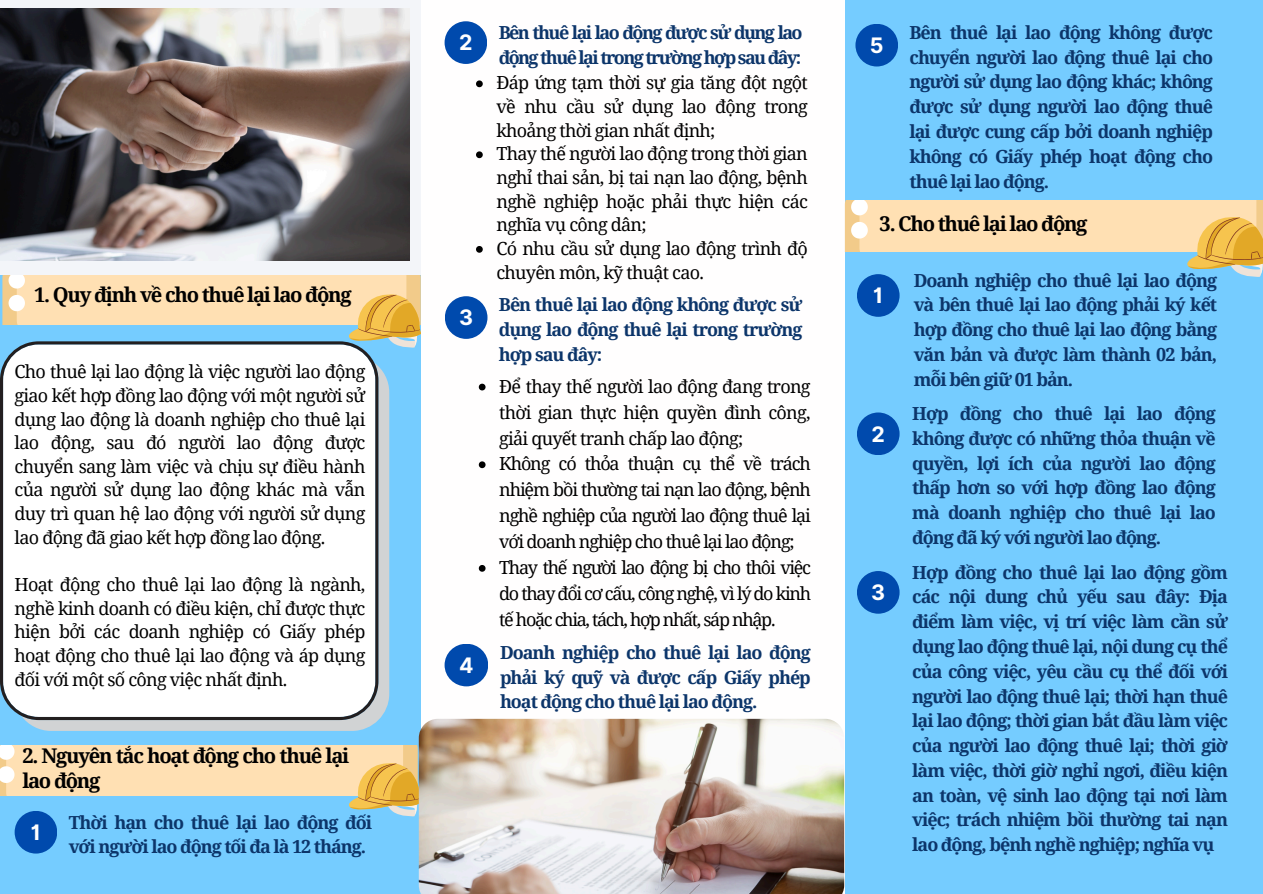
<style>
.page{position:relative;width:1263px;height:894px;background:#fff}
.page>*{position:absolute;margin:0;border:0;box-sizing:border-box;transform-origin:0 0}
.t1{font:700 21.3px "Inter";color:#fff}
.t2{font:700 20.25px/24.8px "Noto Serif";letter-spacing:-.065em;color:#000}
.t3{font:700 18px/24.8px "Noto Serif";letter-spacing:-.055em;color:#0c356a;text-align:justify}
.t4{font:18px/23.7px "Noto Serif";letter-spacing:-.04em;color:#000;text-align:justify}
.t5{font:700 18px/24.8px "Noto Serif";letter-spacing:-.085em;color:#0c356a}
</style>
<div class="page">
<div style="left:0;top:0;width:1263px;height:893px;background:#75ccff"></div>
<svg style="left:2px;top:275px;width:419px;height:73px"></svg>
<div style="left:421px;top:0;width:423px;height:893px;background:#fffefe"></div>
<svg style="left:24px;top:366px;width:365px;height:364px;background:#c0c7cc"></svg>
<div style="left:0;top:341px;width:378px;height:378px;background:#fff"></div>
<div style="left:0;top:0;width:421px;height:275px;background:#f3f5f9"></div>
<img style="left:0;top:8px;width:409px;height:252px">
<div style="left:15px;top:810px;width:42px;height:43px;background:#004aad;border-radius:50%"></div>
<div style="left:445px;top:21px;width:42px;height:43px;background:#004aad;border-radius:50%"></div>
<div style="left:445px;top:296px;width:42px;height:43px;background:#004aad;border-radius:50%"></div>
<div style="left:855px;top:24px;width:43px;height:42px;background:#004aad;border-radius:50%"></div>
<div style="left:445px;top:643px;width:43px;height:43px;background:#004aad;border-radius:50%"></div>
<svg style="left:845px;top:201px;width:418px;height:77px"></svg>
<div style="left:857px;top:274px;width:43px;height:43px;background:#004aad;border-radius:50%"></div>
<div style="left:857px;top:412px;width:43px;height:43px;background:#004aad;border-radius:50%"></div>
<svg style="left:0;top:745px;width:419px;height:72px"></svg>
<div style="left:857px;top:571px;width:43px;height:42px;background:#004aad;border-radius:50%"></div>
<img style="left:419px;top:718px;width:425px;height:175px">
<svg style="left:479px;top:383px;width:7px;height:7px"></svg>
<svg style="left:479px;top:461px;width:7px;height:7px"></svg>
<svg style="left:479px;top:565px;width:7px;height:6px"></svg>
<svg style="left:476px;top:80px;width:7px;height:7px"></svg>
<svg style="left:476px;top:151px;width:7px;height:7px"></svg>
<svg style="left:476px;top:246px;width:7px;height:7px"></svg>
<p class="t2" style="left:34px;top:281px;width:319px">1. Quy định về cho thuê lại lao động</p>
<p class="t4" style="left:15px;top:359px;width:352px">Cho thuê lại lao động là việc người lao động giao kết hợp đồng lao động với một người sử dụng lao động là doanh nghiệp cho thuê lại lao động, sau đó người lao động được chuyển sang làm việc và chịu sự điều hành của người sử dụng lao động khác mà vẫn duy trì quan hệ lao động với người sử dụng lao động đã giao kết hợp đồng lao động.</p>
<p class="t4" style="left:15px;top:572px;width:352px">Hoạt động cho thuê lại lao động là ngành, nghề kinh doanh có điều kiện, chỉ được thực hiện bởi các doanh nghiệp có Giấy phép hoạt động cho thuê lại lao động và áp dụng đối với một số công việc nhất định.</p>
<h2 class="t2" style="left:22px;top:742px;width:329px">2. Nguyên tắc hoạt động cho thuê lại lao động</h2>
<p class="t1" style="left:31px;top:819px;width:12px">1</p>
<p class="t3" style="left:69px;top:808px;width:305px">Thời hạn cho thuê lại lao động đối với người lao động tối đa là 12 tháng.</p>
<h2 class="t1" style="left:459px;top:30px;width:15px">2</h2>
<p class="t1" style="left:459px;top:305px;width:16px">3</p>
<p class="t1" style="left:459px;top:652px;width:16px">4</p>
<p class="t5" style="left:499px;top:20px;width:305px">Bên thuê lại lao động được sử dụng lao động thuê lại trong trường hợp sau đây:</p>
<p class="t4" style="left:496px;top:71px;width:313px">Đáp ứng tạm thời sự gia tăng đột ngột về nhu cầu sử dụng lao động trong khoảng thời gian nhất định;</p>
<h1 class="t4" style="left:496px;top:141px;width:313px">Thay thế người lao động trong thời gian nghỉ thai sản, bị tai nạn lao động, bệnh nghề nghiệp hoặc phải thực hiện các nghĩa vụ công dân;</h1>
<p class="t4" style="left:496px;top:236px;width:313px">Có nhu cầu sử dụng lao động trình độ chuyên môn, kỹ thuật cao.</p>
<p class="t3" style="left:499px;top:292px;width:305px">Bên thuê lại lao động không được sử dụng lao động thuê lại trong trường hợp sau đây:</p>
<h1 class="t4" style="left:499px;top:372px;width:313px;line-height:25.8px">Để thay thế người lao động đang trong thời gian thực hiện quyền đình công, giải quyết tranh chấp lao động;</h1>
<p class="t4" style="left:499px;top:450px;width:313px;line-height:25.8px">Không có thỏa thuận cụ thể về trách nhiệm bồi thường tai nạn lao động, bệnh nghề nghiệp của người lao động thuê lại với doanh nghiệp cho thuê lại lao động;</p>
<p class="t4" style="left:499px;top:554px;width:313px;line-height:25.8px">Thay thế người lao động bị cho thôi việc do thay đổi cơ cấu, công nghệ, vì lý do kinh tế hoặc chia, tách, hợp nhất, sáp nhập.</p>
<p class="t3" style="left:500px;top:639px;width:312px">Doanh nghiệp cho thuê lại lao động phải ký quỹ và được cấp Giấy phép hoạt động cho thuê lại lao động.</p>
<p class="t1" style="left:870px;top:32px;width:15px">5</p>
<h2 class="t3" style="left:909px;top:20px;width:305px">Bên thuê lại lao động không được chuyển người lao động thuê lại cho người sử dụng lao động khác; không được sử dụng người lao động thuê lại được cung cấp bởi doanh nghiệp không có Giấy phép hoạt động cho thuê lại lao động.</h2>
<h2 class="t2" style="left:880px;top:211px;width:209px">3. Cho thuê lại lao động</h2>
<p class="t1" style="left:873px;top:282px;width:12px">1</p>
<p class="t1" style="left:871px;top:421px;width:15px">2</p>
<h2 class="t1" style="left:871px;top:579px;width:16px">3</h2>
<p class="t3" style="left:914px;top:267px;width:305px">Doanh nghiệp cho thuê lại lao động và bên thuê lại lao động phải ký kết hợp đồng cho thuê lại lao động bằng văn bản và được làm thành 02 bản, mỗi bên giữ 01 bản.</p>
<p class="t3" style="left:912px;top:400px;width:305px">Hợp đồng cho thuê lại lao động không được có những thỏa thuận về quyền, lợi ích của người lao động thấp hơn so với hợp đồng lao động mà doanh nghiệp cho thuê lại lao động đã ký với người lao động.</p>
<p class="t3" style="left:912px;top:559px;width:317px">Hợp đồng cho thuê lại lao động gồm các nội dung chủ yếu sau đây: Địa điểm làm việc, vị trí việc làm cần sử dụng lao động thuê lại, nội dung cụ thể của công việc, yêu cầu cụ thể đối với người lao động thuê lại; thời hạn thuê lại lao động; thời gian bắt đầu làm việc của người lao động thuê lại; thời giờ làm việc, thời giờ nghỉ ngơi, điều kiện an toàn, vệ sinh lao động tại nơi làm việc; trách nhiệm bồi thường tai nạn lao động, bệnh nghề nghiệp; nghĩa vụ</p>
</div>
